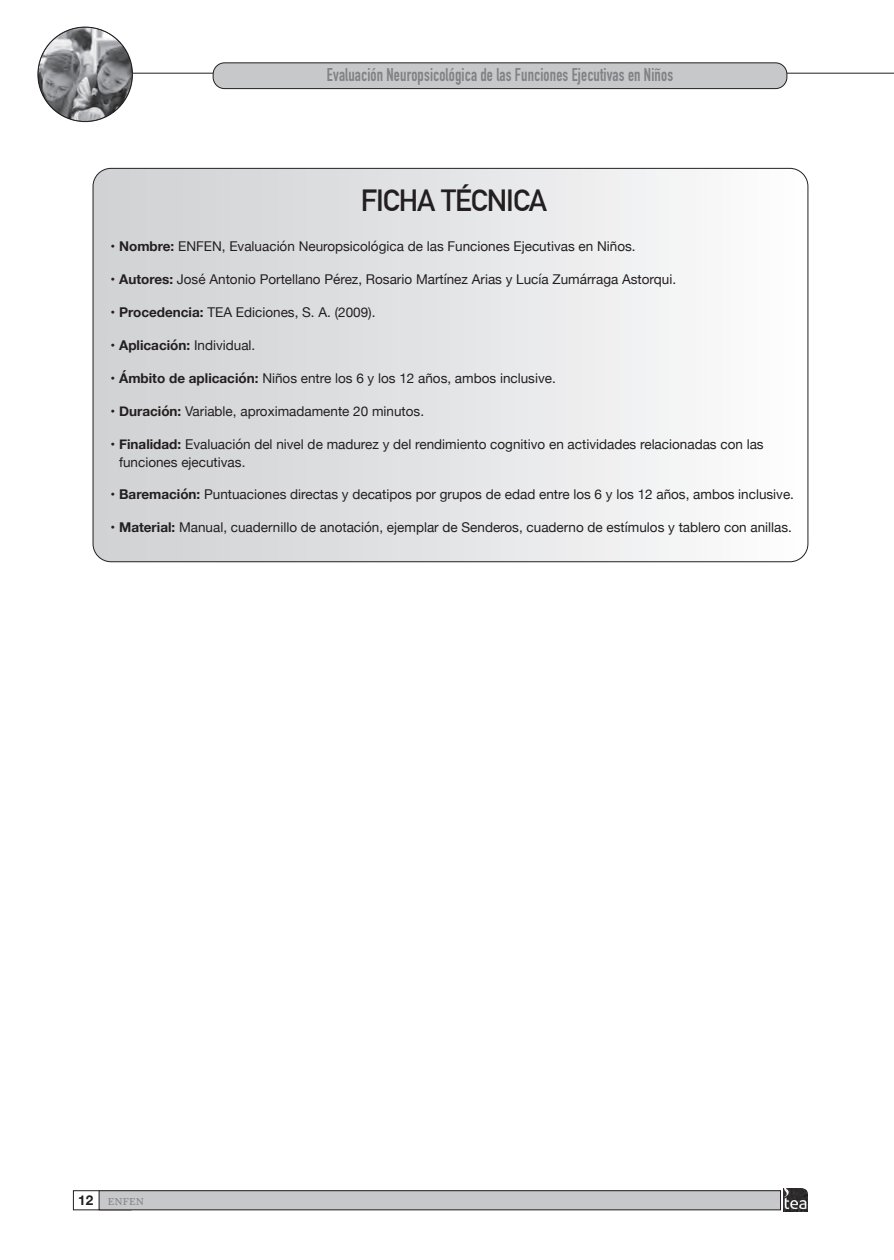
<style>
.page{position:relative;width:894px;height:1260px;background:#fff}
.page>*{position:absolute;margin:0;border:0;box-sizing:border-box;transform-origin:0 0}
.t1{font:700 30px "DIN Alternate";letter-spacing:-.03em;color:#231f20}
.t2{font:700 18.15px "DIN Condensed";letter-spacing:.01em;color:#808285;scale:.9 1}
.t3{font:13.5px/18px "Helvetica Neue";color:#231f20}
.t4{font:10.5px "Lyon Text";letter-spacing:.015em;color:#808285}
.s1{font-weight:700}
.s2{font-family:"Helvetica Neue";font-weight:700;font-size:13.5px;color:#231f20}
</style>
<div class="page">
<div style="left:73px;top:1190px;width:58px;height:20px;border:1px solid #231f20"></div>
<div style="left:99px;top:1190px;width:681px;height:19px;background:#c7c8ca"></div>
<div style="left:99px;top:1190px;width:681px;height:20px;border:1px solid #231f20"></div>
<img style="left:783px;top:1188px;width:24px;height:23px">
<hr style="left:133px;top:73px;width:761px;height:1px;background:#231f20">
<div style="left:213px;top:63px;width:574px;height:26px;background:#c7c8ca;border-radius:11px"></div>
<div style="left:213px;top:63px;width:574px;height:26px;border:1px solid #231f20;border-radius:11px"></div>
<img style="left:38px;top:27px;width:94px;height:95px;border-radius:47px">
<svg style="left:93px;top:168px;width:715px;height:394px"></svg>
<h2 class="t2" style="left:327px;top:63px;width:386px">Evaluación Neuropsicológica de las Funciones Ejecutivas en Niños</h2>
<h1 class="t1" style="left:361px;top:177px;width:188px">FICHA TÉCNICA</h1>
<p class="t3" style="left:111px;top:238px;width:526px">• <span class="s1">Nombre:</span> ENFEN, Evaluación Neuropsicológica de las Funciones Ejecutivas en Niños.</p>
<p class="t3" style="left:111px;top:271px;width:567px">• <span class="s1">Autores:</span> José Antonio Portellano Pérez, Rosario Martínez Arias y Lucía Zumárraga Astorqui.</p>
<p class="t3" style="left:111px;top:304px;width:266px">• <span class="s1">Procedencia:</span> TEA Ediciones, S. A. (2009).</p>
<p class="t3" style="left:111px;top:337px;width:146px">• <span class="s1">Aplicación:</span> Individual.</p>
<p class="t3" style="left:111px;top:370px;width:446px">• <span class="s1">Ámbito de aplicación:</span> Niños entre los 6 y los 12 años, ambos inclusive.</p>
<p class="t3" style="left:111px;top:402px;width:315px">• <span class="s1">Duración:</span> Variable, aproximadamente 20 minutos.</p>
<p class="t3" style="left:119px;top:435px;width:646px;text-indent:-8px">• <span class="s1">Finalidad:</span> Evaluación del nivel de madurez y del rendimiento cognitivo en actividades relacionadas con las funciones ejecutivas.</p>
<p class="t3" style="left:111px;top:486px;width:685px">• <span class="s1">Baremación:</span> Puntuaciones directas y decatipos por grupos de edad entre los 6 y los 12 años, ambos inclusive.</p>
<p class="t3" style="left:111px;top:519px;width:683px">• <span class="s1">Material:</span> Manual, cuadernillo de anotación, ejemplar de Senderos, cuaderno de estímulos y tablero con anillas.</p>
<p class="t4" style="left:78px;top:1193px;width:67px"><span class="s2">12</span> ENFEN</p>
</div>
